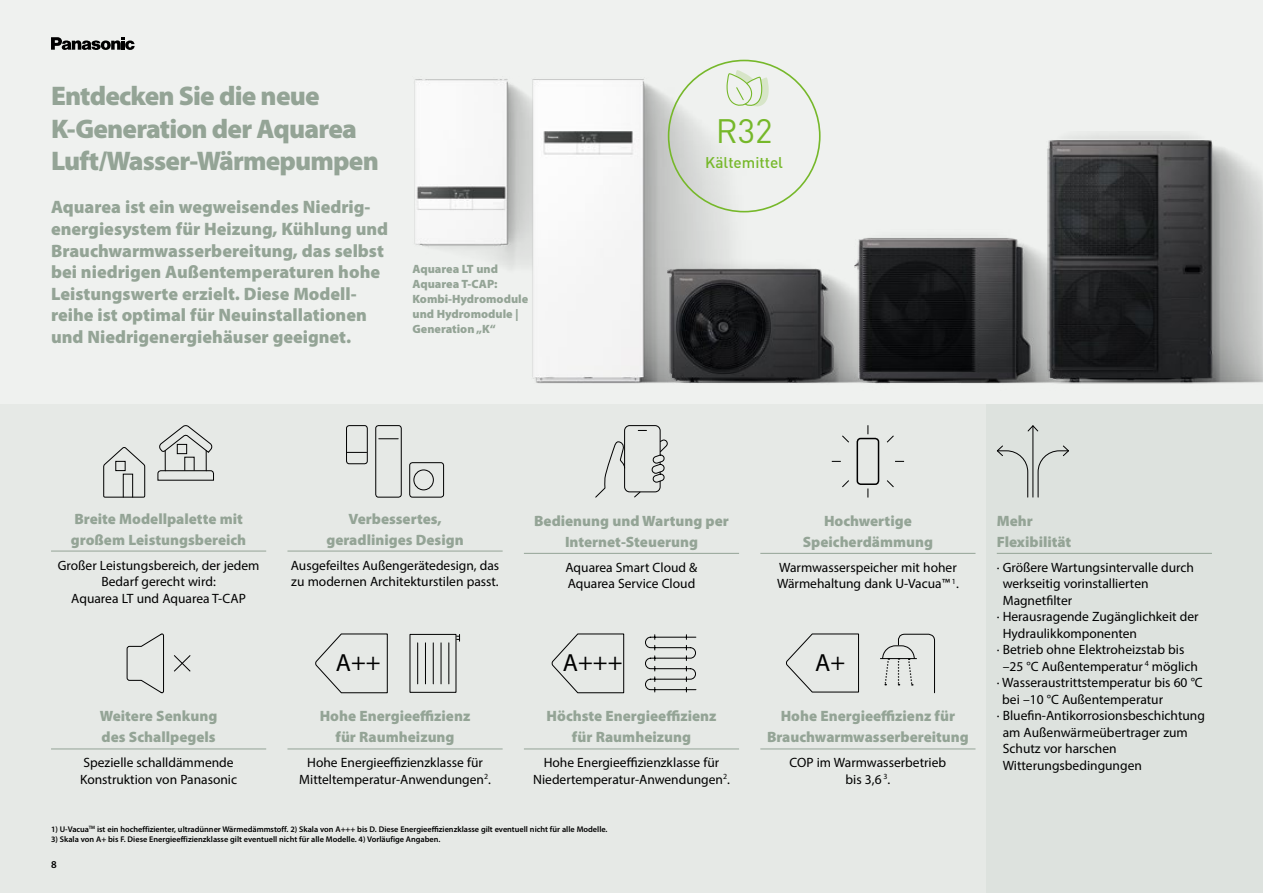
<style>
.page{position:relative;width:1263px;height:893px;background:#eff1ef}
.page>*{position:absolute;margin:0;border:0;box-sizing:border-box;transform-origin:0 0}
.t1{font:33.45px "DIN Pro";color:#76b82a}
._00_23_HEADLINE_18BK{font:900 27px/32.4px "Myriad Pro";letter-spacing:-.03em;color:#94a496}
.t2{font:24.9px "Myriad Pro";color:#000}
._00_23_HEADLINE_12B{font:900 18px/21.6px "Myriad Pro";color:#94a496}
.t3{font:500 15.45px "DIN Pro";color:#76b82a}
._01_23_TEXT_10B_LINE{font:900 15px/21px "Myriad Pro";color:#94a496;text-align:center}
._01_23_TEXT_9R{font:13.5px/16.5px "Myriad Pro";color:#000}
._01_23_TEXT_8B_EDIT{font:900 12px/15px "Myriad Pro";color:#94a496}
.t4{font:600 10.5px "Myriad Pro";color:#000}
._01_20_TEXT_5_5M{font:600 8.25px "Myriad Pro";color:#000}
</style>
<div class="page">
<img style="left:414px;top:79px;width:117px;height:189px">
<img style="left:531px;top:78px;width:237px;height:306px">
<img style="left:668px;top:259px;width:187px;height:125px">
<img style="left:855px;top:237px;width:191px;height:147px">
<img style="left:1046px;top:135px;width:217px;height:249px">
<div style="left:0;top:404px;width:1263px;height:489px;background:#e6e9e6"></div>
<svg style="left:726px;top:70px;width:43px;height:37px"></svg>
<div style="left:986px;top:404px;width:277px;height:489px;background:#dde2de"></div>
<hr style="left:997px;top:553px;width:215px;height:1px;background:#94a496">
<hr style="left:1032px;top:426px;width:1px;height:71px;background:#000">
<svg style="left:1027px;top:425px;width:12px;height:7px"></svg>
<svg style="left:1037px;top:445px;width:32px;height:53px"></svg>
<svg style="left:996px;top:445px;width:32px;height:53px"></svg>
<hr style="left:51px;top:551px;width:215px;height:1px;background:#94a496">
<hr style="left:287px;top:551px;width:216px;height:1px;background:#94a496">
<hr style="left:287px;top:749px;width:216px;height:1px;background:#94a496">
<hr style="left:51px;top:749px;width:215px;height:1px;background:#94a496">
<hr style="left:524px;top:749px;width:215px;height:1px;background:#94a496">
<hr style="left:760px;top:749px;width:215px;height:1px;background:#94a496">
<svg style="left:103px;top:447px;width:42px;height:51px"></svg>
<svg style="left:157px;top:425px;width:57px;height:56px"></svg>
<svg style="left:551px;top:633px;width:73px;height:60px"></svg>
<svg style="left:645px;top:634px;width:52px;height:59px"></svg>
<svg style="left:315px;top:633px;width:73px;height:60px"></svg>
<div style="left:410px;top:634px;width:46px;height:59px;border:1px solid #000"></div>
<hr style="left:417px;top:643px;width:1px;height:41px;background:#000">
<hr style="left:433px;top:643px;width:1px;height:41px;background:#000">
<hr style="left:448px;top:643px;width:1px;height:41px;background:#000">
<hr style="left:425px;top:643px;width:1px;height:41px;background:#000">
<hr style="left:441px;top:643px;width:1px;height:41px;background:#000">
<svg style="left:456px;top:634px;width:4px;height:7px"></svg>
<svg style="left:786px;top:633px;width:73px;height:60px"></svg>
<hr style="left:880px;top:658px;width:37px;height:1px;background:#000">
<svg style="left:882px;top:633px;width:53px;height:60px"></svg>
<svg style="left:831px;top:425px;width:74px;height:73px"></svg>
<hr style="left:524px;top:553px;width:215px;height:1px;background:#94a496">
<hr style="left:760px;top:553px;width:215px;height:1px;background:#94a496">
<svg style="left:126px;top:633px;width:38px;height:61px"></svg>
<svg style="left:174px;top:655px;width:17px;height:17px"></svg>
<div style="left:624px;top:425px;width:36px;height:67px;border:1px solid #000;border-radius:5px"></div>
<svg style="left:595px;top:441px;width:30px;height:57px"></svg>
<svg style="left:633px;top:491px;width:8px;height:7px"></svg>
<svg style="left:652px;top:439px;width:16px;height:44px"></svg>
<div style="left:375px;top:425px;width:27px;height:72px;border:1px solid #000;border-radius:3px"></div>
<svg style="left:379px;top:438px;width:19px;height:1px"></svg>
<div style="left:346px;top:425px;width:22px;height:39px;border:1px solid #000;border-radius:3px"></div>
<svg style="left:347px;top:452px;width:20px;height:1px"></svg>
<div style="left:409px;top:462px;width:35px;height:35px;border:1px solid #000;border-radius:3px"></div>
<div style="left:413px;top:470px;width:21px;height:20px;border:1px solid #000;border-radius:50%"></div>
<svg style="left:51px;top:37px;width:84px;height:13px"></svg>
<p class="_00_23_HEADLINE_18BK" style="left:51px;top:79px;width:329px">Entdecken Sie die neue<br>K-Generation der Aquarea<br>Luft/Wasser-Wärmepumpen</p>
<p class="_00_23_HEADLINE_12B" style="left:51px;top:196px;width:339px">Aquarea ist ein wegweisendes Niedrig&shy;energiesystem für Heizung, Kühlung und Brauchwarmwasserbereitung, das selbst bei niedrigen Außentemperaturen hohe Leistungswerte erzielt. Diese Modell&shy;reihe ist optimal für Neuinstallationen und Niedrigenergiehäuser geeignet.</p>
<p class="_01_23_TEXT_8B_EDIT" style="left:412px;top:261px;width:117px">Aquarea LT und<br>Aquarea T-CAP:<br>Kombi-Hydromodule und Hydromodule |<br>Generation „K“</p>
<p class="t1" style="left:716px;top:105px;width:58px">R32</p>
<p class="t3" style="left:705px;top:150px;width:79px">Kältemittel</p>
<p class="_01_23_TEXT_10B_LINE" style="left:71px;top:507px;width:177px;text-align:left">Breite Modellpalette mit großem Leistungsbereich</p>
<p class="_01_23_TEXT_9R" style="left:58px;top:556px;width:203px;text-align:center">Großer Leistungsbereich, der jedem<br>Bedarf gerecht wird:</p>
<p class="_01_23_TEXT_9R" style="left:71px;top:589px;width:176px">Aquarea LT und Aquarea T-CAP</p>
<p class="_01_23_TEXT_10B_LINE" style="left:100px;top:705px;width:119px;text-align:left">Weitere Senkung des Schallpegels</p>
<p class="_01_23_TEXT_9R" style="left:80px;top:754px;width:159px">Spezielle schalldämmende<br>Konstruktion von Panasonic</p>
<p class="_01_23_TEXT_10B_LINE" style="left:326px;top:507px;width:139px">Verbessertes, geradliniges Design</p>
<p class="_01_23_TEXT_9R" style="left:291px;top:556px;width:210px">Ausgefeiltes Außengerätedesign, das zu modernen Architekturstilen passt.</p>
<p class="_01_23_TEXT_10B_LINE" style="left:534px;top:510px;width:196px">Bedienung und Wartung per<br>Internet-Steuerung</p>
<p class="_01_23_TEXT_9R" style="left:565px;top:559px;width:133px">Aquarea Smart Cloud &amp;</p>
<p class="_01_23_TEXT_9R" style="left:568px;top:575px;width:129px">Aquarea Service Cloud</p>
<p class="_01_23_TEXT_10B_LINE" style="left:803px;top:510px;width:132px">Hochwertige<br>Speicherdämmung</p>
<p class="_01_23_TEXT_9R" style="left:777px;top:559px;width:183px">Warmwasserspeicher mit hoher<br>Wärmehaltung dank U-Vacua™ <sup>1</sup>.</p>
<p class="t2" style="left:336px;top:646px;width:46px">A++</p>
<p class="t2" style="left:563px;top:646px;width:61px">A+++</p>
<p class="t2" style="left:815px;top:647px;width:32px">A+</p>
<p class="_01_23_TEXT_10B_LINE" style="left:320px;top:705px;width:152px">Hohe Energieeffizienz für Raumheizung</p>
<p class="_01_23_TEXT_9R" style="left:299px;top:754px;width:193px;text-align:center">Hohe Energieeffizienzklasse für<br>Mitteltemperatur-Anwendungen<sup>2</sup>.</p>
<p class="_01_23_TEXT_10B_LINE" style="left:547px;top:705px;width:171px">Höchste Energieeffizienz für Raumheizung</p>
<p class="_01_23_TEXT_9R" style="left:533px;top:754px;width:198px;text-align:center">Hohe Energieeffizienzklasse für<br>Niedertemperatur-Anwendungen<sup>2</sup>.</p>
<p class="_01_23_TEXT_10B_LINE" style="left:767px;top:705px;width:203px">Hohe Energieeffizienz für<br>Brauchwarmwasserbereitung</p>
<p class="_01_23_TEXT_9R" style="left:790px;top:754px;width:158px;text-align:center">COP im Warmwasserbetrieb bis 3,6 <sup>3</sup>.</p>
<p class="_01_20_TEXT_5_5M" style="left:51px;top:824px;width:558px">1) U-Vacua<sup>TM</sup> ist ein hocheffizienter, ultradünner Wärmedämmstoff. 2) Skala von A+++ bis D. Diese Energieeffizienzklasse gilt eventuell nicht für alle Modelle.</p>
<p class="_01_20_TEXT_5_5M" style="left:51px;top:834px;width:391px">3) Skala von A+ bis F. Diese Energieeffizienzklasse gilt eventuell nicht für alle Modelle. 4) Vorläufige Angaben.</p>
<p class="t4" style="left:51px;top:858px;width:7px">8</p>
<p class="_01_23_TEXT_10B_LINE" style="left:997px;top:510px;width:76px;text-align:left">Mehr<br>Flexibilität</p>
<p class="_01_23_TEXT_9R" style="left:1003px;top:559px;width:193px;text-indent:-6px">· Größere Wartungsintervalle durch werkseitig vorinstallierten<br>Magnetfilter</p>
<p class="_01_23_TEXT_9R" style="left:1003px;top:608px;width:197px;text-indent:-6px">· Herausragende Zugänglichkeit der<br>Hydraulikkomponenten</p>
<p class="_01_23_TEXT_9R" style="left:1003px;top:641px;width:197px;text-indent:-6px">· Betrieb ohne Elektroheizstab bis –25 °C Außentemperatur <sup>4</sup> möglich</p>
<p class="_01_23_TEXT_9R" style="left:1002px;top:674px;width:202px;text-indent:-5px">· Wasseraustrittstemperatur bis 60 °C bei –10 °C Außentemperatur</p>
<p class="_01_23_TEXT_9R" style="left:1003px;top:707px;width:204px;text-indent:-6px">· Bluefin-Antikorrosionsbeschichtung am Außenwärmeübertrager zum<br>Schutz vor harschen<br>Witterungsbedingungen</p>
</div>
